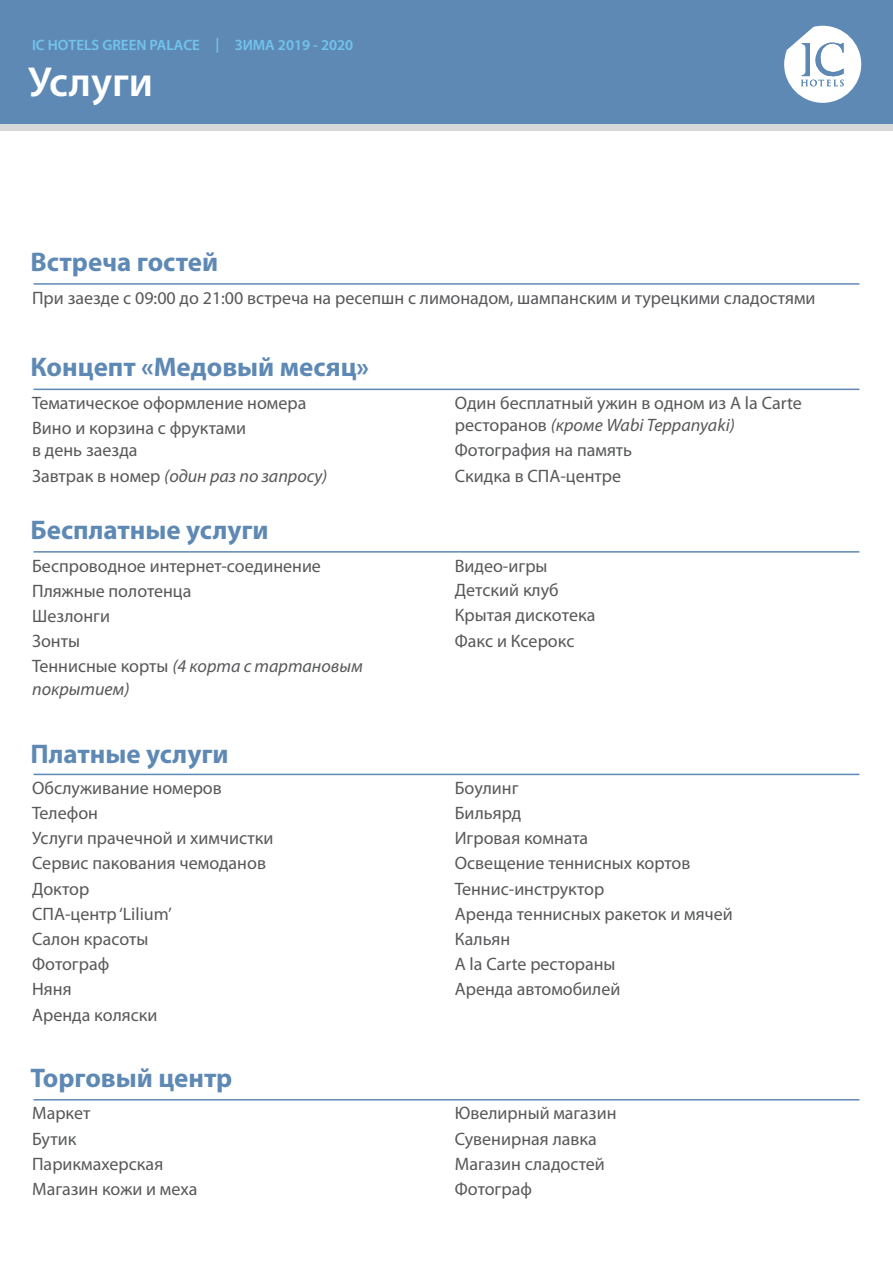
<style>
.page{position:relative;width:893px;height:1263px;background:#fff}
.page>*{position:absolute;margin:0;border:0;box-sizing:border-box;transform-origin:0 0}
.t1{font:600 42px "Myriad Pro";letter-spacing:-.005em;color:#fff}
.t2{font:700 27px "Myriad Pro";color:#5e89b5}
.t3{font:18px/25.2px "Myriad Pro";color:#57585a}
.t4{font:italic 18px "Myriad Pro";color:#57585a}
.t5{font:600 15px "Myriad Pro";color:#72c4ed}
.s1{font-style:italic}
</style>
<div class="page">
<div style="left:0;top:124px;width:893px;height:7px;background:#d8d8db"></div>
<div style="left:0;top:0;width:893px;height:124px;background:#5e89b5"></div>
<svg style="left:784px;top:26px;width:77px;height:77px"></svg>
<hr style="left:34px;top:283px;width:825px;height:2px;background:#5e89b5">
<hr style="left:34px;top:389px;width:825px;height:1px;background:#5e89b5">
<hr style="left:34px;top:551px;width:825px;height:2px;background:#5e89b5">
<hr style="left:34px;top:774px;width:825px;height:1px;background:#5e89b5">
<hr style="left:34px;top:1099px;width:825px;height:1px;background:#5e89b5">
<p class="t5" style="left:32px;top:35px;width:323px">IC HOTELS GREEN PALACE | ЗИМА 2019 - 2020</p>
<h1 class="t1" style="left:28px;top:55px;width:126px">Услуги</h1>
<h2 class="t2" style="left:31px;top:244px;width:189px">Встреча гостей</h2>
<p class="t3" style="left:32px;top:285px;width:785px">При заезде с 09:00 до 21:00 встреча на ресепшн с лимонадом, шампанским и турецкими сладостями</p>
<h2 class="t2" style="left:31px;top:350px;width:340px">Концепт «Медовый месяц»</h2>
<p class="t3" style="left:32px;top:390px;width:276px">Тематическое оформление номера<br>Вино и корзина с фруктами</p>
<p class="t3" style="left:32px;top:437px;width:297px">в день заезда<br>Завтрак в номер <span class="s1">(один раз по запросу)</span></p>
<h2 class="t2" style="left:31px;top:512px;width:240px">Бесплатные услуги</h2>
<p class="t3" style="left:32px;top:553px;width:332px">Беспроводное интернет-соединение<br>Пляжные полотенца<br>Шезлонги<br>Зонты<br>Теннисные корты <span class="s1">(4 корта с тартановым</span></p>
<p class="t4" style="left:32px;top:677px;width:99px">покрытием)</p>
<p class="t3" style="left:455px;top:392px;width:349px;line-height:22.2px">Один бесплатный ужин в одном из A la Carte ресторанов <span class="s1">(кроме Wabi Teppanyaki)</span></p>
<p class="t3" style="left:455px;top:437px;width:179px">Фотография на память<br>Скидка в СПА-центре</p>
<p class="t3" style="left:455px;top:553px;width:142px">Видео-игры<br>Детский клуб<br>Крытая дискотека<br>Факс и Ксерокс</p>
<h2 class="t2" style="left:31px;top:737px;width:200px">Платные услуги</h2>
<p class="t3" style="left:32px;top:775px;width:243px">Обслуживание номеров<br>Телефон<br>Услуги прачечной и химчистки<br>Сервис пакования чемоданов<br>Доктор<br>СПА-центр ‘Lilium’<br>Салон красоты<br>Фотограф<br>Няня<br>Аренда коляски</p>
<p class="t3" style="left:455px;top:775px;width:279px">Боулинг<br>Бильярд<br>Игровая комната<br>Освещение теннисных кортов<br>Теннис-инструктор<br>Аренда теннисных ракеток и мячей<br>Кальян<br>A la Carte рестораны<br>Аренда автомобилей</p>
<h2 class="t2" style="left:31px;top:1060px;width:203px">Торговый центр</h2>
<p class="t3" style="left:32px;top:1100px;width:167px">Маркет<br>Бутик<br>Парикмахерская<br>Магазин кожи и меха</p>
<p class="t3" style="left:455px;top:1100px;width:163px">Ювелирный магазин<br>Сувенирная лавка<br>Магазин сладостей<br>Фотограф</p>
</div>
